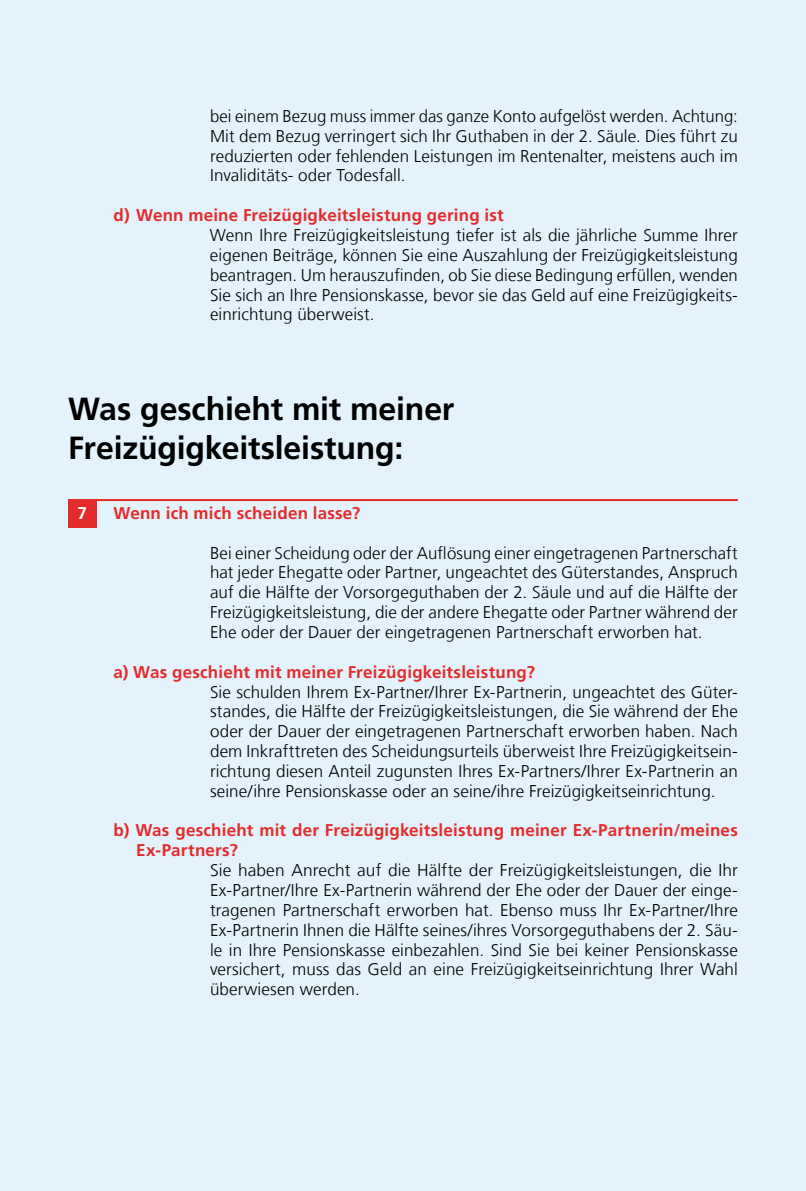
<style>
.page{position:relative;width:806px;height:1191px;background:#fff}
.page>*{position:absolute;margin:0;border:0;box-sizing:border-box;transform-origin:0 0}
.t1{font:700 32px/39.6px "Frutiger LT Com";letter-spacing:-.005em;color:#000}
.t2{font:300 17px/19.8px "Frutiger LT Com";letter-spacing:.005em;color:#000;text-align:justify}
.t3{font:700 17px/19.8px "Frutiger LT Com";letter-spacing:.01em;color:#e42b2b}
.t4{font:700 17px "Frutiger LT Com";color:#fff}
</style>
<div class="page">
<div style="left:0;top:0;width:805px;height:1191px;background:#e3f2fb"></div>
<div style="left:68px;top:499px;width:28px;height:28px;background:#e42b2b"></div>
<hr style="left:68px;top:499px;width:669px;height:2px;background:#e42b2b">
<p class="t2" style="left:210px;top:106px;width:529px">bei einem Bezug muss immer das ganze Konto aufgelöst werden. Achtung:<br>Mit dem Bezug verringert sich Ihr Guthaben in der 2. Säule. Dies führt zu reduzierten oder fehlenden Leistungen im Rentenalter, meistens auch im Invaliditäts- oder Todesfall.</p>
<p class="t3" style="left:113px;top:205px;width:391px">d) Wenn meine Freizügigkeitsleistung gering ist</p>
<p class="t2" style="left:210px;top:225px;width:529px">Wenn Ihre Freizügigkeitsleistung tiefer ist als die jährliche Summe Ihrer eigenen Beiträge, können Sie eine Auszahlung der Freizügigkeitsleistung beantragen. Um herauszufinden, ob Sie diese Bedingung erfüllen, wenden Sie sich an Ihre Pensionskasse, bevor sie das Geld auf eine Freizügigkeits&shy;einrichtung überweist.</p>
<h1 class="t1" style="left:68px;top:389px;width:387px">Was geschieht mit meiner<br>Freizügigkeitsleistung:</h1>
<p class="t3" style="left:113px;top:503px;width:248px">Wenn ich mich scheiden lasse?</p>
<p class="t2" style="left:210px;top:543px;width:529px">Bei einer Scheidung oder der Auflösung einer eingetragenen Partnerschaft hat jeder Ehegatte oder Partner, ungeachtet des Güterstandes, Anspruch auf die Hälfte der Vorsorgeguthaben der 2. Säule und auf die Hälfte der Freizügigkeitsleistung, die der andere Ehegatte oder Partner während der Ehe oder der Dauer der eingetragenen Partnerschaft erworben hat.</p>
<p class="t3" style="left:113px;top:662px;width:422px">a) Was geschieht mit meiner Freizügigkeitsleistung?</p>
<p class="t2" style="left:210px;top:682px;width:529px">Sie schulden Ihrem Ex-Partner/Ihrer Ex-Partnerin, ungeachtet des Güter&shy;standes, die Hälfte der Freizügigkeitsleistungen, die Sie während der Ehe oder der Dauer der eingetragenen Partnerschaft erworben haben. Nach dem Inkrafttreten des Scheidungsurteils überweist Ihre Freizügigkeitsein&shy;richtung diesen Anteil zugunsten Ihres Ex-Partners/Ihrer Ex-Partnerin an seine/ihre Pensionskasse oder an seine/ihre Freizügigkeitseinrichtung.</p>
<p class="t3" style="left:136px;top:820px;width:602px;text-indent:-23px">b) Was geschieht mit der Freizügigkeitsleistung meiner Ex-Partnerin/meines<br>Ex-Partners?</p>
<p class="t2" style="left:210px;top:860px;width:529px">Sie haben Anrecht auf die Hälfte der Freizügigkeitsleistungen, die Ihr Ex-Partner/Ihre Ex-Partnerin während der Ehe oder der Dauer der einge&shy;tragenen Partnerschaft erworben hat. Ebenso muss Ihr Ex-Partner/Ihre Ex-Partnerin Ihnen die Hälfte seines/ihres Vorsorgeguthabens der 2. Säu&shy;le in Ihre Pensionskasse einbezahlen. Sind Sie bei keiner Pensionskasse versichert, muss das Geld an eine Freizügigkeitseinrichtung Ihrer Wahl überwiesen werden.</p>
<p class="t4" style="left:77px;top:503px;width:11px">7</p>
</div>
